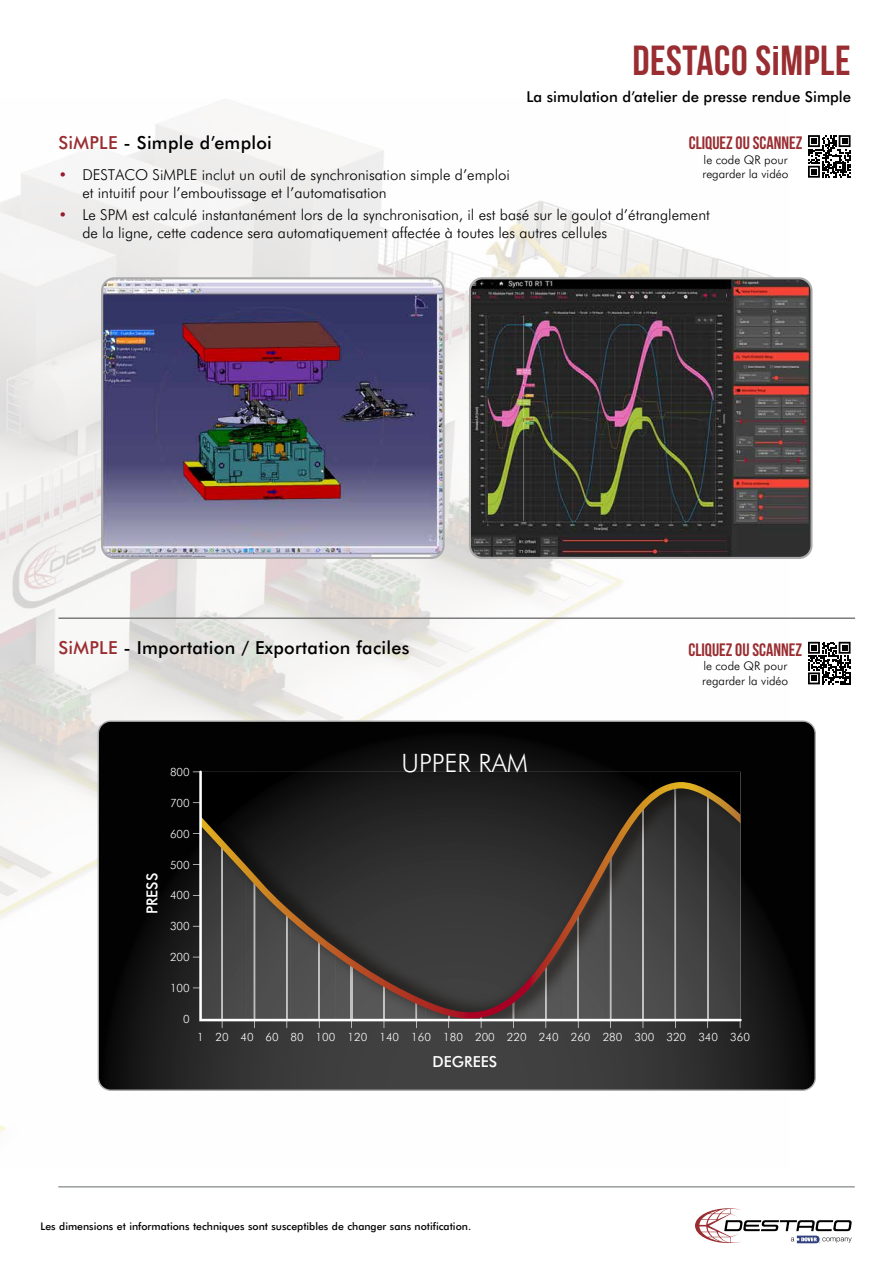
<style>
.page{position:relative;width:893px;height:1263px;background:#fff}
.page>*{position:absolute;margin:0;border:0;box-sizing:border-box;transform-origin:0 0}
.t1{font:42px "Bebas Neue";letter-spacing:.015em;color:#992d31}
.t2{font:300 25.35px "Futura BT";color:#fff}
.t3{font:500 18px "Futura BT";letter-spacing:.015em;color:#000}
.t4{font:18px "Bebas Neue";color:#992d31}
.t5{font:500 15.3px "Futura BT";color:#fff}
.t6{font:300 15px/18px "Futura BT";color:#000}
.t7{font:500 15px "Futura BT";color:#000}
.t8{font:300 12px/14.4px "Futura BT";color:#000}
.t9{font:300 11.4px "Futura BT";color:#fff}
.t10{font:500 10.5px "Futura BT";color:#000}
.s1{color:#992d31}
.s2{color:#921e2e}
</style>
<div class="page">
<svg style="left:695px;top:1208px;width:157px;height:35px"></svg>
<img style="left:0;top:100px;width:774px;height:1033px">
<svg style="left:98px;top:721px;width:716px;height:369px"></svg>
<svg style="left:199px;top:771px;width:543px;height:250px"></svg>
<svg style="left:416px;top:1000px;width:1px;height:28px"></svg>
<svg style="left:448px;top:1010px;width:1px;height:18px"></svg>
<svg style="left:480px;top:1014px;width:2px;height:14px"></svg>
<svg style="left:513px;top:997px;width:1px;height:31px"></svg>
<img style="left:103px;top:278px;width:341px;height:280px">
<div style="left:101px;top:277px;width:344px;height:282px;border:2px solid #aaa;border-radius:12px"></div>
<img style="left:470px;top:278px;width:341px;height:280px">
<div style="left:469px;top:277px;width:343px;height:282px;border:2px solid #aaa;border-radius:12px"></div>
<hr style="left:58px;top:617px;width:797px;height:2px;background:#7c7c7c">
<hr style="left:58px;top:1186px;width:797px;height:1px;background:#989e9c">
<svg style="left:808px;top:135px;width:43px;height:43px"></svg>
<svg style="left:808px;top:641px;width:43px;height:44px"></svg>
<svg style="left:808px;top:642px;width:43px;height:42px"></svg>
<h1 class="t1" style="left:632px;top:37px;width:220px">DESTACO SIMPLE</h1>
<p class="t7" style="left:526px;top:86px;width:326px">La simulation d’atelier de presse rendue Simple</p>
<p class="t3" style="left:58px;top:130px;width:215px"><span class="s1">SiMPLE</span> - Simple d’emploi</p>
<p class="t4" style="left:689px;top:133px;width:115px">CLIQUEZ OU SCANNEZ</p>
<p class="t8" style="left:703px;top:152px;width:87px">le code QR pour regarder la vidéo</p>
<p class="t6" style="left:82px;top:165px;width:429px;text-indent:-24px"><span class="s2">•</span> DESTACO SiMPLE inclut un outil de synchronisation simple d’emploi et intuitif pour l’emboutissage et l’automatisation</p>
<p class="t6" style="left:82px;top:205px;width:629px;text-indent:-24px"><span class="s2">•</span> Le SPM est calculé instantanément lors de la synchronisation, il est basé sur le goulot d’étranglement de la ligne, cette cadence sera automatiquement affectée à toutes les autres cellules</p>
<p class="t3" style="left:58px;top:635px;width:352px"><span class="s1">SiMPLE</span> - Importation / Exportation faciles</p>
<p class="t5" style="left:143px;top:914px;width:43px;rotate:-90deg">PRESS</p>
<p class="t9" style="left:170px;top:765px;width:21px">800</p>
<p class="t9" style="left:170px;top:796px;width:21px">700</p>
<p class="t9" style="left:170px;top:827px;width:21px">600</p>
<p class="t9" style="left:170px;top:857px;width:21px">500</p>
<p class="t9" style="left:170px;top:888px;width:21px">400</p>
<p class="t9" style="left:170px;top:919px;width:21px">300</p>
<p class="t9" style="left:170px;top:950px;width:21px">200</p>
<p class="t9" style="left:170px;top:981px;width:21px">100</p>
<p class="t9" style="left:183px;top:1012px;width:8px">0</p>
<h2 class="t2" style="left:402px;top:747px;width:128px">UPPER RAM</h2>
<p class="t4" style="left:688px;top:640px;width:115px">CLIQUEZ OU SCANNEZ</p>
<p class="t8" style="left:702px;top:658px;width:87px">le code QR pour regarder la vidéo</p>
<p class="t9" style="left:475px;top:1030px;width:276px">200 220 240 260 280 300 320 340 360</p>
<p class="t9" style="left:197px;top:1030px;width:267px">1 20 40 60 80 100 120 140 160 180</p>
<p class="t5" style="left:432px;top:1052px;width:66px">DEGREES</p>
<p class="t10" style="left:40px;top:1219px;width:432px">Les dimensions et informations techniques sont susceptibles de changer sans notification.</p>
</div>
